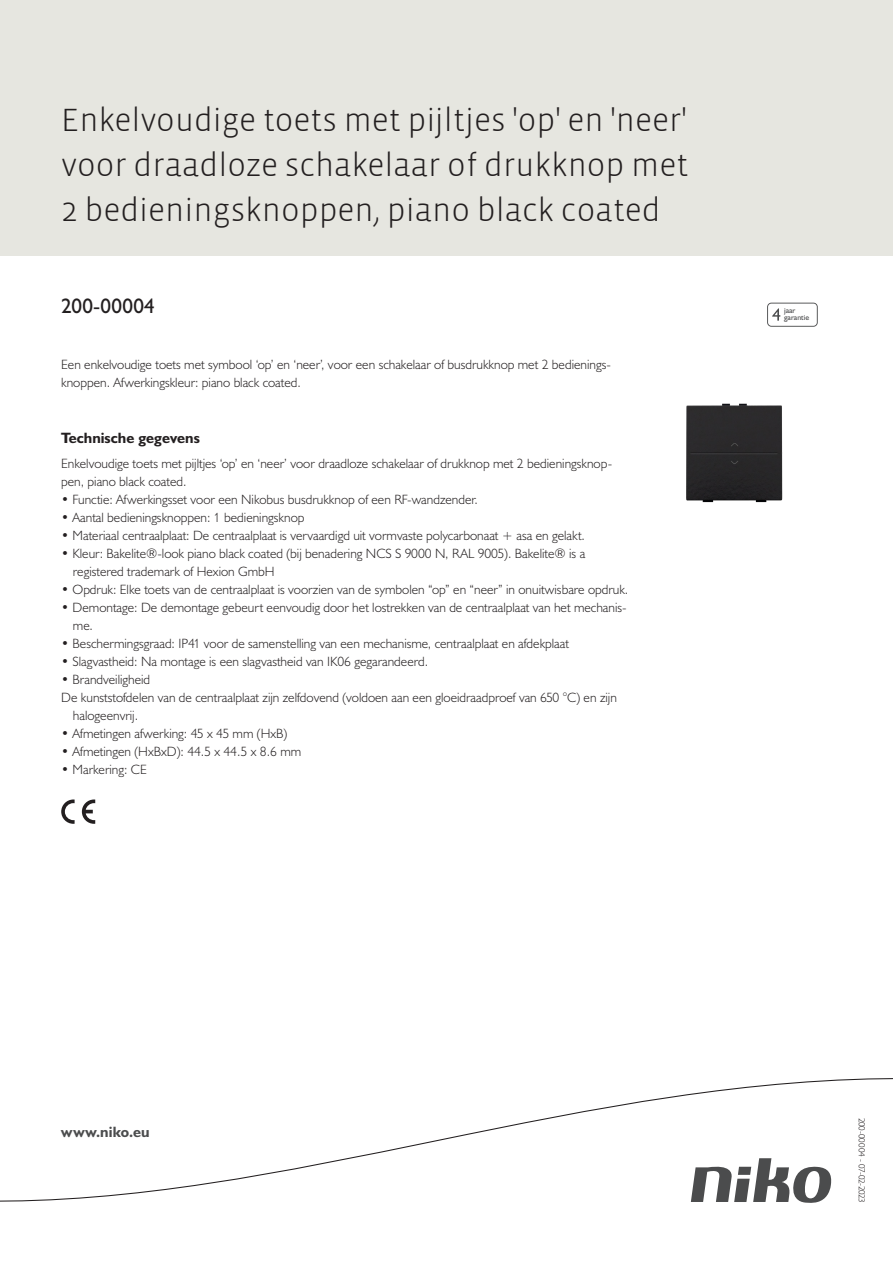
<style>
.page{position:relative;width:893px;height:1263px;background:#fff}
.page>*{position:absolute;margin:0;border:0;box-sizing:border-box;transform-origin:0 0}
.Title_datasheets{font:300 33px/45px "Vista Sans";color:#231f20;text-align:justify}
.Article_number{font:21px "Humanist 521 BT";letter-spacing:.02em;color:#231f20}
.Titles_parts{font:700 15px "Humanist 521 BT";color:#231f20}
.titel_afbeelding{font:700 15px "Humanist 521 BT";letter-spacing:.005em;color:#4b4c4d}
.USP_Bullets{font:300 13.5px/18px "Humanist 521 BT";color:#231f20}
.Platte_tekst_CAB{font:300 13.5px/18px "Humanist 521 BT";color:#231f20}
.Revision{font:300 9px "Humanist 521 BT";letter-spacing:-.03em;color:#231f20}
.t1{font:7.8px/7.8px "Humanist 521 BT";color:#4b4c4d}
</style>
<div class="page">
<div style="left:0;top:0;width:893px;height:255px;background:#e6e6e0"></div>
<svg style="left:82px;top:799px;width:13px;height:25px"></svg>
<svg style="left:61px;top:799px;width:14px;height:25px"></svg>
<svg style="left:767px;top:303px;width:51px;height:24px"></svg>
<svg style="left:0;top:1078px;width:893px;height:125px"></svg>
<img style="left:686px;top:403px;width:97px;height:100px">
<p class="Title_datasheets" style="left:61px;top:98px;width:629px">Enkelvoudige toets met pijltjes 'op' en 'neer' voor draadloze schakelaar of drukknop met 2 bedieningsknoppen, piano black coated</p>
<p class="Article_number" style="left:61px;top:293px;width:95px">200-00004</p>
<p class="Platte_tekst_CAB" style="left:61px;top:355px;width:551px">Een enkelvoudige toets met symbool ‘op’ en ‘neer’, voor een schakelaar of busdrukknop met 2 bedienings&shy;knoppen. Afwerkingskleur: piano black coated.</p>
<p class="Titles_parts" style="left:61px;top:429px;width:140px">Technische gegevens</p>
<p class="Platte_tekst_CAB" style="left:61px;top:454px;width:552px">Enkelvoudige toets met pijltjes ‘op’ en ‘neer’ voor draadloze schakelaar of drukknop met 2 bedieningsknop&shy;pen, piano black coated.</p>
<p class="USP_Bullets" style="left:61px;top:490px;width:418px">• Functie: Afwerkingsset voor een Nikobus busdrukknop of een RF-wandzender.</p>
<p class="USP_Bullets" style="left:61px;top:508px;width:245px">• Aantal bedieningsknoppen: 1 bedieningsknop</p>
<p class="USP_Bullets" style="left:61px;top:526px;width:525px">• Materiaal centraalplaat: De centraalplaat is vervaardigd uit vormvaste polycarbonaat + asa en gelakt.</p>
<p class="USP_Bullets" style="left:73px;top:544px;width:514px;text-indent:-12px">• Kleur: Bakelite®-look piano black coated (bij benadering NCS S 9000 N, RAL 9005). Bakelite® is a registered trademark of Hexion GmbH</p>
<p class="USP_Bullets" style="left:61px;top:580px;width:568px">• Opdruk: Elke toets van de centraalplaat is voorzien van de symbolen “op” en “neer” in onuitwisbare opdruk.</p>
<p class="USP_Bullets" style="left:73px;top:598px;width:555px;text-indent:-12px">• Demontage: De demontage gebeurt eenvoudig door het lostrekken van de centraalplaat van het mechanis&shy;me.</p>
<p class="USP_Bullets" style="left:61px;top:634px;width:509px">• Beschermingsgraad: IP41 voor de samenstelling van een mechanisme, centraalplaat en afdekplaat</p>
<p class="USP_Bullets" style="left:61px;top:652px;width:368px">• Slagvastheid: Na montage is een slagvastheid van IK06 gegarandeerd.</p>
<p class="USP_Bullets" style="left:61px;top:670px;width:91px">• Brandveiligheid</p>
<p class="USP_Bullets" style="left:73px;top:688px;width:545px;text-indent:-12px">De kunststofdelen van de centraalplaat zijn zelfdovend (voldoen aan een gloeidraadproef van 650 °C) en zijn halogeenvrij.</p>
<p class="USP_Bullets" style="left:61px;top:724px;width:228px">• Afmetingen afwerking: 45 x 45 mm (HxB)</p>
<p class="USP_Bullets" style="left:61px;top:742px;width:241px">• Afmetingen (HxBxD): 44.5 x 44.5 x 8.6 mm</p>
<p class="USP_Bullets" style="left:61px;top:760px;width:87px">• Markering: CE</p>
<p class="t1" style="left:784px;top:306px;width:27px">jaar garantie</p>
<p class="titel_afbeelding" style="left:61px;top:1122px;width:90px">www.niko.eu</p>
<p class="Revision" style="left:868px;top:1117px;width:87px;rotate:90deg">200-00004 - 07-02-2023</p>
</div>
